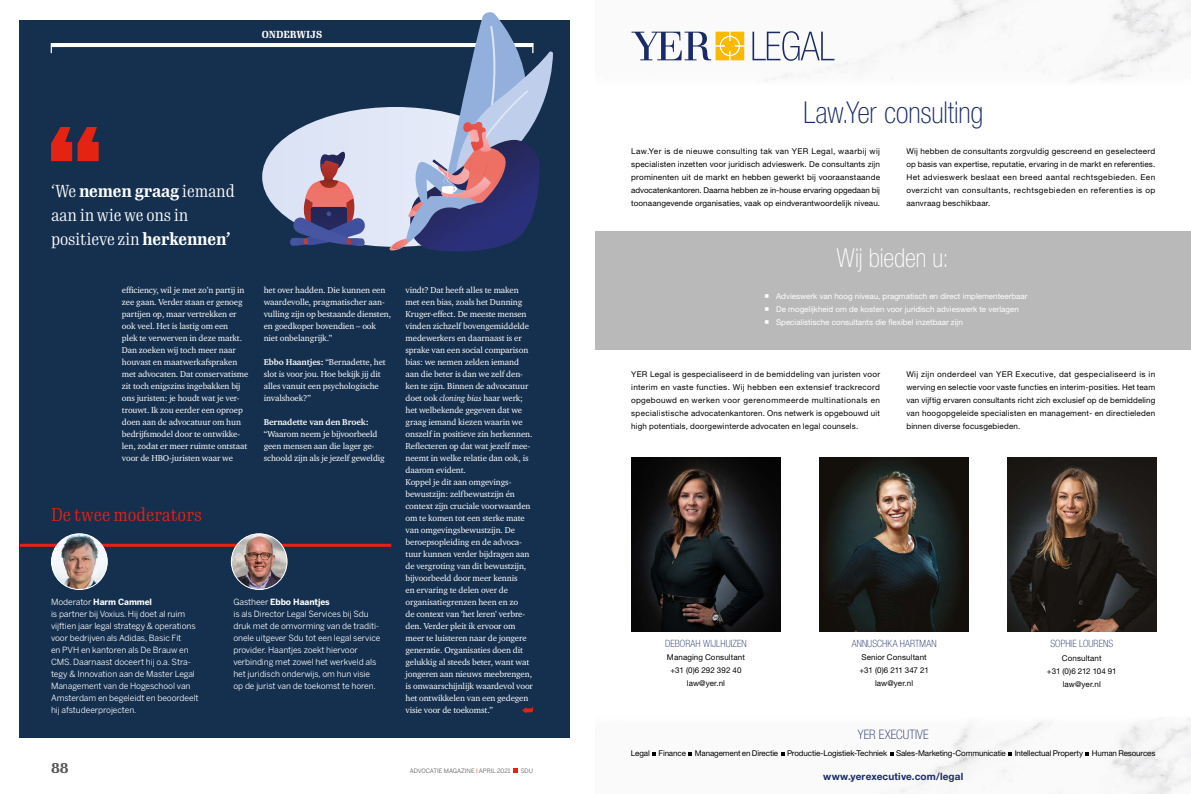
<style>
.page{position:relative;width:1191px;height:794px;background:#fff}
.page>*{position:absolute;margin:0;border:0;box-sizing:border-box;transform-origin:0 0}
.t1{font:100 condensed 30.2px "Helvetica Neue LT Std";letter-spacing:-.005em;color:#192a67}
.t2{font:100 condensed 26.1px "Helvetica Neue LT Std";letter-spacing:-.005em;color:#fff}
.t3{font:300 18px "Gimlet Text Compressed";color:#e42313}
.t4{font:300 17px/24px "Gimlet Text Compressed";letter-spacing:-.01em;color:#fff}
.t5{font:700 14px "Gimlet Text Compressed";color:#575756}
.t6{font:100 condensed 13px "Helvetica Neue LT Std";letter-spacing:.005em;color:#192a67}
.t7{font:100 condensed 10px "Helvetica Neue LT Std";letter-spacing:.005em;color:#192a67}
.t8{font:700 10px "Helvetica Neue LT Std";letter-spacing:.015em;color:#192a67}
.t9{font:700 10px "Gimlet Text Compressed";color:#fff}
.t10{font:8.8px/12px "Charter ITC Pro";letter-spacing:-.01em;color:#fff}
.t11{font:700 8.8px "Charter ITC Pro";letter-spacing:-.01em;color:#fff}
.t12{font:8.5px/12px "Benton Sans";letter-spacing:-.01em;color:#fff}
.t13{font:8px/13px "Helvetica Neue LT Std";letter-spacing:.01em;color:#000;text-align:justify}
.t14{font:8px/13px "Helvetica Neue LT Std";color:#fff}
.t15{font:8px "Helvetica Neue LT Std";letter-spacing:-.015em;color:#000}
.t16{font:6px "Benton Sans";color:#575756}
.s1{font-weight:700}
.s2{font-style:italic}
.s3{color:#e42313}
</style>
<div class="page">
<div style="left:20px;top:20px;width:550px;height:717px;background:#152f4e"></div>
<hr style="left:20px;top:544px;width:371px;height:3px;background:#e42313">
<img style="left:52px;top:534px;width:55px;height:55px;border-radius:28px">
<div style="left:51px;top:533px;width:57px;height:57px;border:1px solid #fff;border-radius:50%"></div>
<img style="left:231px;top:534px;width:56px;height:55px;border-radius:28px">
<div style="left:231px;top:533px;width:56px;height:57px;border:1px solid #fff;border-radius:50%"></div>
<svg style="left:513px;top:768px;width:5px;height:4px"></svg>
<hr style="left:51px;top:43px;width:482px;height:4px;background:#fff">
<svg style="left:262px;top:12px;width:291px;height:239px"></svg>
<svg style="left:51px;top:127px;width:48px;height:34px"></svg>
<svg style="left:522px;top:706px;width:11px;height:7px"></svg>
<div style="left:595px;top:231px;width:596px;height:119px;background:#b9b9ba"></div>
<img style="left:631px;top:457px;width:149px;height:174px">
<img style="left:819px;top:457px;width:149px;height:174px">
<img style="left:1007px;top:457px;width:149px;height:174px">
<img style="left:652px;top:717px;width:539px;height:77px">
<img style="left:631px;top:0;width:560px;height:82px">
<svg style="left:631px;top:32px;width:113px;height:28px"></svg>
<svg style="left:752px;top:31px;width:82px;height:30px"></svg>
<p class="t9" style="left:262px;top:27px;width:62px">ONDERWIJS</p>
<h3 class="t4" style="left:51px;top:178px;width:185px">‘We <span class="s1">nemen graag</span> iemand aan in wie we ons in positieve zin <span class="s1">herkennen’</span></h3>
<p class="t10" style="left:122px;top:284px;width:128px">efficiency, wil je met zo’n partij in zee gaan. Verder staan er genoeg partijen op, maar vertrekken er ook veel. Het is lastig om een<br>plek te verwerven in deze markt.<br>Dan zoeken wij toch meer naar houvast en maatwerkafspraken met advocaten. Dat conservatisme zit toch enigszins ingebakken bij ons juristen: je houdt wat je ver&shy;trouwt. Ik zou eerder een oproep doen aan de advocatuur om hun bedrijfsmodel door te ontwikke&shy;len, zodat er meer ruimte ontstaat voor de HBO-juristen waar we</p>
<p class="t10" style="left:264px;top:284px;width:129px">het over hadden. Die kunnen een waardevolle, pragmatischer aan&shy;vulling zijn op bestaande diensten, en goedkoper bovendien – ook niet onbelangrijk.”</p>
<p class="t10" style="left:264px;top:356px;width:124px"><span class="s1">Ebbo Haantjes:</span> “Bernadette, het slot is voor jou. Hoe bekijk jij dit alles vanuit een psychologische invalshoek?”</p>
<p class="t11" style="left:264px;top:417px;width:106px">Bernadette van den Broek:</p>
<p class="t10" style="left:264px;top:428px;width:123px">“Waarom neem je bijvoorbeeld geen mensen aan die lager ge&shy;schoold zijn als je jezelf geweldig</p>
<h3 class="t3" style="left:51px;top:502px;width:152px">De twee moderators</h3>
<p class="t12" style="left:51px;top:596px;width:149px">Moderator <span class="s1">Harm Cammel<br></span>is partner bij Voxius. Hij doet al ruim vijftien jaar legal strategy &amp; operations voor bedrijven als Adidas, Basic Fit<br>en PVH en kantoren als De Brauw en CMS. Daarnaast doceert hij o.a. Stra&shy;tegy &amp; Innovation aan de Master Legal Management van de Hogeschool van Amsterdam en begeleidt en beoordeelt hij afstudeerprojecten.</p>
<p class="t12" style="left:233px;top:596px;width:148px">Gastheer <span class="s1">Ebbo Haantjes<br></span>is als Director Legal Services bij Sdu druk met de omvorming van de traditi&shy;onele uitgever Sdu tot een legal service provider. Haantjes zoekt hiervoor verbinding met zowel het werkveld als het juridisch onderwijs, om hun visie op de jurist van de toekomst te horen.</p>
<p class="t10" style="left:405px;top:284px;width:129px">vindt? Dat heeft alles te maken met een bias, zoals het Dunning<br>Kruger-effect. De meeste mensen vinden zichzelf bovengemiddelde medewerkers en daarnaast is er sprake van een social comparison bias: we nemen zelden iemand aan die beter is dan we zelf den&shy;ken te zijn. Binnen de advocatuur doet ook <span class="s2">cloning bias</span> haar werk; het welbekende gegeven dat we graag iemand kiezen waarin we onszelf in positieve zin herkennen.<br>Reflecteren op dat wat jezelf mee&shy;neemt in welke relatie dan ook, is daarom evident.<br>Koppel je dit aan omgevings&shy;bewustzijn: zelfbewustzijn én context zijn cruciale voorwaarden om te komen tot een sterke mate van omgevingsbewustzijn. De beroepsopleiding en de advoca&shy;tuur kunnen verder bijdragen aan de vergroting van dit bewustzijn, bijvoorbeeld door meer kennis<br>en ervaring te delen over de organisatiegrenzen heen en zo<br>de context van ‘het leren’ verbre&shy;den. Verder pleit ik ervoor om meer te luisteren naar de jongere generatie. Organisaties doen dit gelukkig al steeds beter, want wat jongeren aan nieuws meebrengen, is onwaarschijnlijk waardevol voor het ontwikkelen van een gedegen visie voor de toekomst.”</p>
<h3 class="t5" style="left:51px;top:758px;width:19px">88</h3>
<p class="t16" style="left:410px;top:767px;width:102px">ADVOCATIE MAGAZINE <span class="s3">I</span> APRIL 2021</p>
<p class="t16" style="left:521px;top:767px;width:14px">SDU</p>
<h1 class="t1" style="left:803px;top:95px;width:182px">Law.Yer consulting</h1>
<p class="t13" style="left:631px;top:144px;width:250px">Law.Yer is de nieuwe consulting tak van YER Legal, waarbij wij specialisten inzetten voor juridisch advieswerk. De consultants zijn prominenten uit de markt en hebben gewerkt bij vooraanstaande advocatenkantoren. Daarna hebben ze in-house ervaring opgedaan bij toonaangevende organisaties, vaak op eindverantwoordelijk niveau.</p>
<p class="t13" style="left:906px;top:144px;width:250px">Wij hebben de consultants zorgvuldig gescreend en geselecteerd op basis van expertise, reputatie, ervaring in de markt en referenties.<br>Het advieswerk beslaat een breed aantal rechtsgebieden. Een overzicht van consultants, rechtsgebieden en referenties is op aanvraag beschikbaar.</p>
<h2 class="t2" style="left:836px;top:244px;width:113px">Wij bieden u:</h2>
<p class="t14" style="left:776px;top:289px;width:253px">Advieswerk van hoog niveau, pragmatisch en direct implementeerbaar<br>De mogelijkheid om de kosten voor juridisch advieswerk te verlagen<br>Specialistische consultants die flexibel inzetbaar zijn</p>
<p class="t13" style="left:631px;top:367px;width:250px">YER Legal is gespecialiseerd in de bemiddeling van juristen voor interim en vaste functies. Wij hebben een extensief trackrecord opgebouwd en werken voor gerenommeerde multinationals en specialistische advocatenkantoren. Ons netwerk is opgebouwd uit high potentials, doorgewinterde advocaten en legal counsels.</p>
<p class="t13" style="left:906px;top:367px;width:250px">Wij zijn onderdeel van YER Executive, dat gespecialiseerd is in werving en selectie voor vaste functies en interim-posities. Het team van vijftig ervaren consultants richt zich exclusief op de bemiddeling van hoogopgeleide specialisten en management- en directieleden binnen diverse focusgebieden.</p>
<p class="t7" style="left:665px;top:638px;width:83px">DEBORAH WIJLHUIZEN</p>
<p class="t13" style="left:667px;top:651px;width:79px;text-align:center">Managing Consultant +31 (0)6 292 392 40 law@yer.nl</p>
<p class="t7" style="left:851px;top:638px;width:86px">ANNUSCHKA HARTMAN</p>
<p class="t13" style="left:859px;top:651px;width:71px;text-align:center">Senior Consultant +31 (0)6 211 347 21 law@yer.nl</p>
<p class="t7" style="left:1050px;top:638px;width:64px">SOPHIE LOURENS</p>
<p class="t13" style="left:1046px;top:651px;width:71px;text-align:center">Consultant<br>+31 (0)6 212 104 91 law@yer.nl</p>
<h3 class="t6" style="left:858px;top:727px;width:72px">YER EXECUTIVE</h3>
<p class="t15" style="left:631px;top:748px;width:526px">Legal Finance Management en Directie Productie-Logistiek-Techniek Sales-Marketing-Communicatie Intellectual Property Human Resources</p>
<p class="t8" style="left:823px;top:770px;width:142px">www.yerexecutive.com/legal</p>
</div>
